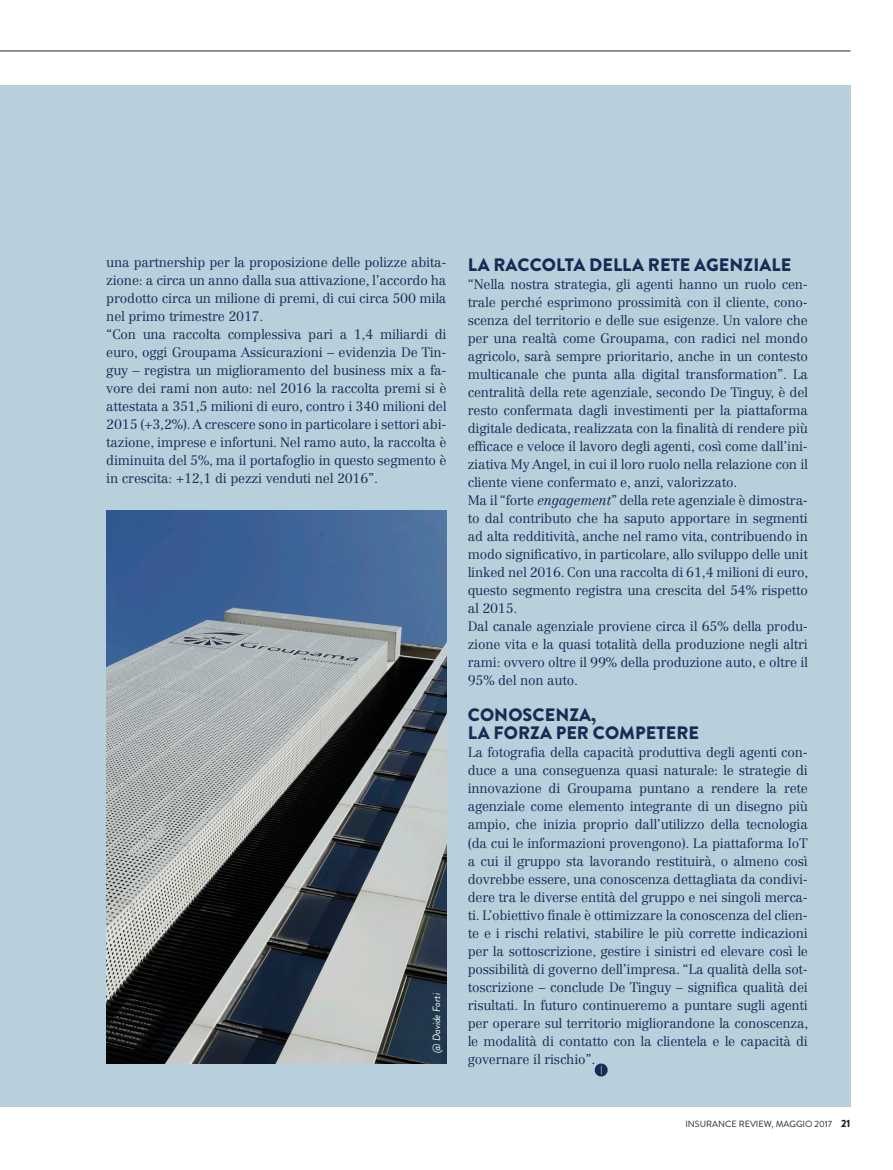
<style>
.page{position:relative;width:893px;height:1170px;background:#fff}
.page>*{position:absolute;margin:0;border:0;box-sizing:border-box;transform-origin:0 0}
.t1{font:900 18px "Brandon Grotesque";letter-spacing:.005em;color:#1b2a54}
.t2{font:300 13.5px/18px "Centennial LT Std";letter-spacing:-.015em;color:#1b2a54;text-align:justify}
.t3{font:italic 10.5px "Brandon Grotesque";color:#fff}
.t4{font:9px "Brandon Grotesque";color:#231f20}
.s1{font-style:italic}
.s2{font-weight:900;font-size:10.5px}
</style>
<div class="page">
<div style="left:0;top:85px;width:850px;height:1021px;background:#b8cfdc"></div>
<hr style="left:0;top:51px;width:850px;height:1px;background:#231f20">
<img style="left:106px;top:510px;width:340px;height:553px">
<svg style="left:595px;top:1063px;width:13px;height:13px"></svg>
<p class="t2" style="left:106px;top:253px;width:342px">una partnership per la proposizione delle polizze abita&shy;zione: a circa un anno dalla sua attivazione, l’accordo ha prodotto circa un milione di premi, di cui circa 500 mila nel primo trimestre 2017.</p>
<p class="t2" style="left:106px;top:325px;width:342px">“Con una raccolta complessiva pari a 1,4 miliardi di euro, oggi Groupama Assicurazioni – evidenzia De Tin&shy;guy – registra un miglioramento del business mix a fa&shy;vore dei rami non auto: nel 2016 la raccolta premi si è attestata a 351,5 milioni di euro, contro i 340 milioni del 2015 (+3,2%). A crescere sono in particolare i settori abi&shy;tazione, imprese e infortuni. Nel ramo auto, la raccolta è diminuita del 5%, ma il portafoglio in questo segmento è in crescita: +12,1 di pezzi venduti nel 2016”.</p>
<p class="t3" style="left:429px;top:1052px;width:61px;rotate:-90deg">@ Davide Forti</p>
<p class="t1" style="left:468px;top:252px;width:325px">LA RACCOLTA DELLA RETE AGENZIALE</p>
<p class="t2" style="left:468px;top:275px;width:342px">“Nella nostra strategia, gli agenti hanno un ruolo cen&shy;trale perché esprimono prossimità con il cliente, cono&shy;scenza del territorio e delle sue esigenze. Un valore che per una realtà come Groupama, con radici nel mondo agricolo, sarà sempre prioritario, anche in un contesto multicanale che punta alla digital transformation”. La centralità della rete agenziale, secondo De Tinguy, è del resto confermata dagli investimenti per la piattaforma digitale dedicata, realizzata con la finalità di rendere più efficace e veloce il lavoro degli agenti, così come dall’ini&shy;ziativa My Angel, in cui il loro ruolo nella relazione con il cliente viene confermato e, anzi, valorizzato.</p>
<p class="t2" style="left:468px;top:491px;width:342px">Ma il “forte <span class="s1">engagement</span>” della rete agenziale è dimostra&shy;to dal contributo che ha saputo apportare in segmenti ad alta redditività, anche nel ramo vita, contribuendo in modo significativo, in particolare, allo sviluppo delle unit linked nel 2016. Con una raccolta di 61,4 milioni di euro, questo segmento registra una crescita del 54% rispetto al 2015.</p>
<p class="t2" style="left:468px;top:617px;width:342px">Dal canale agenziale proviene circa il 65% della produ&shy;zione vita e la quasi totalità della produzione negli altri rami: ovvero oltre il 99% della produzione auto, e oltre il 95% del non auto.</p>
<p class="t1" style="left:468px;top:702px;width:130px">CONOSCENZA,</p>
<p class="t1" style="left:468px;top:720px;width:233px">LA FORZA PER COMPETERE</p>
<p class="t2" style="left:468px;top:743px;width:342px">La fotografia della capacità produttiva degli agenti con&shy;duce a una conseguenza quasi naturale: le strategie di innovazione di Groupama puntano a rendere la rete agenziale come elemento integrante di un disegno più ampio, che inizia proprio dall’utilizzo della tecnologia (da cui le informazioni provengono). La piattaforma IoT a cui il gruppo sta lavorando restituirà, o almeno così dovrebbe essere, una conoscenza dettagliata da condivi&shy;dere tra le diverse entità del gruppo e nei singoli merca&shy;ti. L’obiettivo finale è ottimizzare la conoscenza del clien&shy;te e i rischi relativi, stabilire le più corrette indicazioni per la sottoscrizione, gestire i sinistri ed elevare così le possibilità di governo dell’impresa. “La qualità della sot&shy;toscrizione – conclude De Tinguy – significa qualità dei risultati. In futuro continueremo a puntare sugli agenti per operare sul territorio migliorandone la conoscenza, le modalità di contatto con la clientela e le capacità di governare il rischio”.</p>
<p class="t4" style="left:685px;top:1117px;width:167px">INSURANCE REVIEW, MAGGIO 2017 <span class="s2">21</span></p>
</div>
